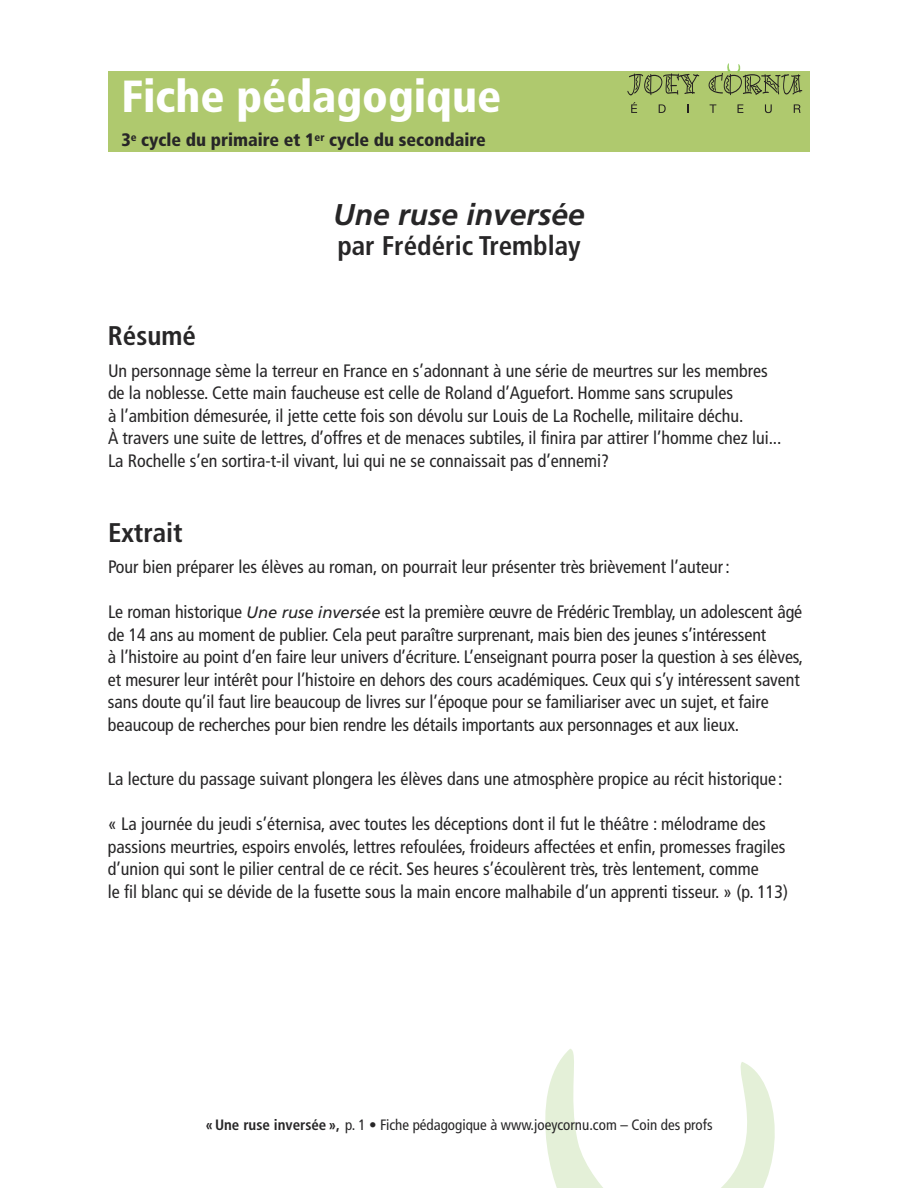
<style>
.page{position:relative;width:918px;height:1188px;background:#fff}
.page>*{position:absolute;margin:0;border:0;box-sizing:border-box;transform-origin:0 0}
.t1{font:900 condensed 45px "Frutiger";color:#fff}
.t2{font:italic 700 30px "Frutiger";color:#272627}
.t3{font:700 condensed 27px "Frutiger";color:#272627}
.t4{font:condensed 18px/22.5px "Frutiger";color:#272627}
.t5{font:900 condensed 18px "Frutiger";color:#272627}
.t6{font:condensed 15px "Frutiger";color:#272627}
.s1{font-style:italic;font-stretch:normal;font-size:16.5px}
.s2{font-weight:700}
</style>
<div class="page">
<div style="left:108px;top:71px;width:702px;height:81px;background:#afc96e"></div>
<svg style="left:627px;top:73px;width:72px;height:22px"></svg>
<svg style="left:631px;top:102px;width:6px;height:11px"></svg>
<svg style="left:659px;top:104px;width:7px;height:9px"></svg>
<svg style="left:710px;top:104px;width:6px;height:9px"></svg>
<svg style="left:738px;top:104px;width:5px;height:9px"></svg>
<svg style="left:765px;top:104px;width:7px;height:9px"></svg>
<svg style="left:794px;top:104px;width:7px;height:9px"></svg>
<svg style="left:709px;top:63px;width:93px;height:32px"></svg>
<svg style="left:545px;top:1049px;width:58px;height:139px"></svg>
<svg style="left:721px;top:1062px;width:54px;height:126px"></svg>
<h1 class="t1" style="left:122px;top:79px;width:381px">Fiche pédagogique</h1>
<p class="t5" style="left:122px;top:133px;width:366px">3<sup>e</sup> cycle du primaire et 1<sup>er</sup> cycle du secondaire</p>
<h2 class="t2" style="left:333px;top:202px;width:253px">Une ruse inversée</h2>
<h3 class="t3" style="left:337px;top:235px;width:245px">par Frédéric Tremblay</h3>
<h3 class="t3" style="left:108px;top:325px;width:89px">Résumé</h3>
<p class="t4" style="left:108px;top:361px;width:675px">Un personnage sème la terreur en France en s’adonnant à une série de meurtres sur les membres de la noblesse. Cette main faucheuse est celle de Roland d’Aguefort. Homme sans scrupules<br>à l’ambition démesurée, il jette cette fois son dévolu sur Louis de La Rochelle, militaire déchu.<br>À travers une suite de lettres, d’offres et de menaces subtiles, il finira par attirer l’homme chez lui...<br>La Rochelle s’en sortira-t-il vivant, lui qui ne se connaissait pas d’ennemi?</p>
<h3 class="t3" style="left:108px;top:521px;width:76px">Extrait</h3>
<p class="t4" style="left:108px;top:557px;width:623px">Pour bien préparer les élèves au roman, on pourrait leur présenter très brièvement l’auteur :</p>
<p class="t4" style="left:108px;top:602px;width:697px">Le roman historique <span class="s1">Une ruse inversée</span> est la première œuvre de Frédéric Tremblay, un adolescent âgé de 14 ans au moment de publier. Cela peut paraître surprenant, mais bien des jeunes s’intéressent<br>à l’histoire au point d’en faire leur univers d’écriture. L’enseignant pourra poser la question à ses élèves, et mesurer leur intérêt pour l’histoire en dehors des cours académiques. Ceux qui s’y intéressent savent sans doute qu’il faut lire beaucoup de livres sur l’époque pour se familiariser avec un sujet, et faire beaucoup de recherches pour bien rendre les détails importants aux personnages et aux lieux.</p>
<p class="t4" style="left:108px;top:769px;width:676px">La lecture du passage suivant plongera les élèves dans une atmosphère propice au récit historique :</p>
<p class="t4" style="left:108px;top:814px;width:682px">« La journée du jeudi s’éternisa, avec toutes les déceptions dont il fut le théâtre : mélodrame des passions meurtries, espoirs envolés, lettres refoulées, froideurs affectées et enfin, promesses fragiles d’union qui sont le pilier central de ce récit. Ses heures s’écoulèrent très, très lentement, comme<br>le fil blanc qui se dévide de la fusette sous la main encore malhabile d’un apprenti tisseur. » (p. 113)</p>
<p class="t6" style="left:205px;top:1118px;width:509px"><span class="s2">«Une ruse inversée»,</span> p. 1 • Fiche pédagogique à www.joeycornu.com – Coin des profs</p>
</div>
